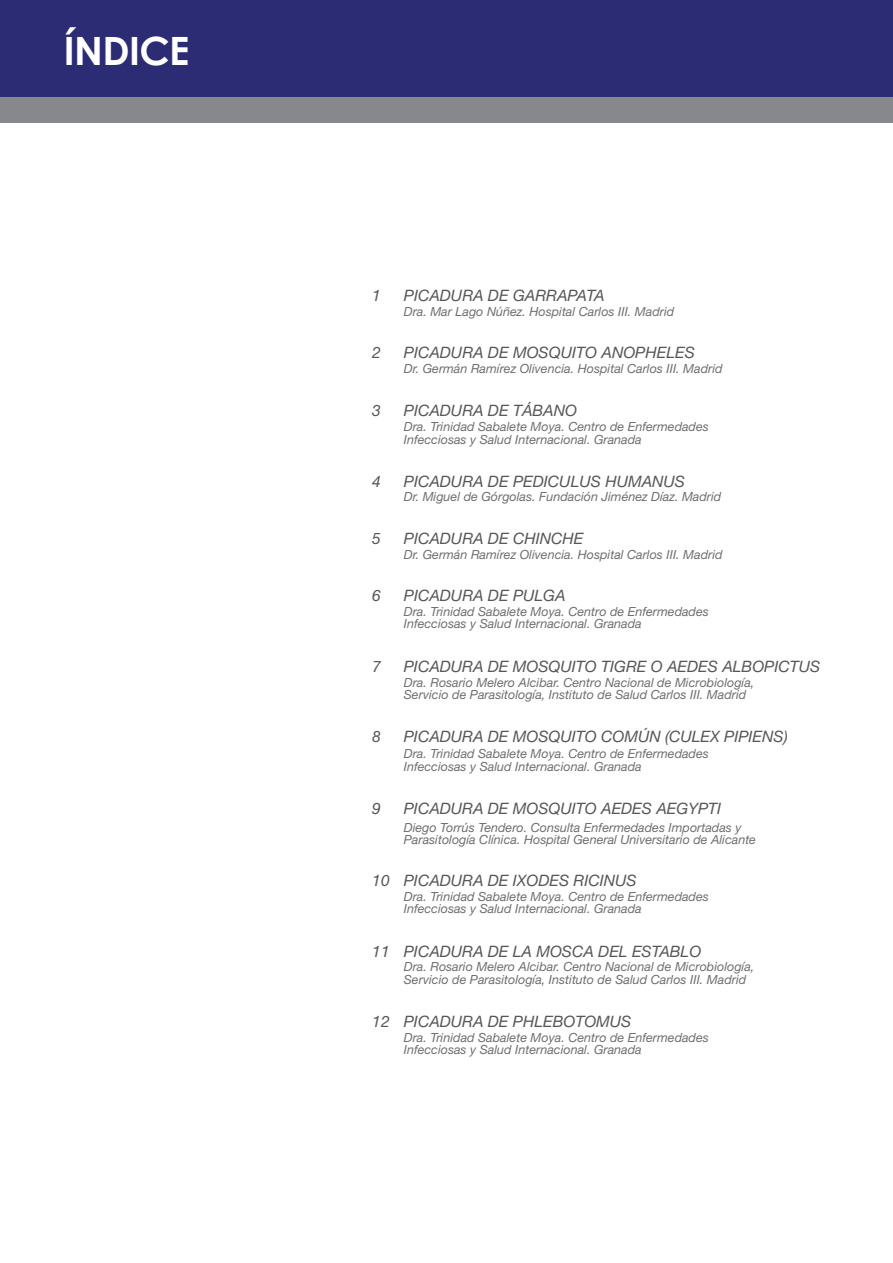
<style>
.page{position:relative;width:893px;height:1263px;background:#fff}
.page>*{position:absolute;margin:0;border:0;box-sizing:border-box;transform-origin:0 0}
.t1{font:700 39px "Century Gothic";letter-spacing:-.015em;color:#fff}
.t2{font:italic 15.75px "Helvetica Neue";color:#575756}
.t3{font:italic 12.6px/12.6px "Helvetica Neue";color:#706f6f}
</style>
<div class="page">
<div style="left:0;top:97px;width:893px;height:25px;background:#86888c"></div>
<div style="left:0;top:0;width:893px;height:97px;background:#2c2c75"></div>
<h1 class="t1" style="left:64px;top:26px;width:127px">ÍNDICE</h1>
<p class="t2" style="left:372px;top:286px;width:10px">1</p>
<p class="t2" style="left:404px;top:286px;width:202px">PICADURA DE GARRAPATA</p>
<p class="t3" style="left:404px;top:305px;width:272px">Dra. Mar Lago Núñez. Hospital Carlos III. Madrid</p>
<p class="t2" style="left:372px;top:343px;width:10px">2</p>
<p class="t2" style="left:404px;top:343px;width:293px">PICADURA DE MOSQUITO ANOPHELES</p>
<p class="t3" style="left:404px;top:362px;width:320px">Dr. Germán Ramírez Olivencia. Hospital Carlos III. Madrid</p>
<p class="t2" style="left:372px;top:401px;width:10px">3</p>
<p class="t2" style="left:404px;top:401px;width:175px">PICADURA DE TÁBANO</p>
<p class="t3" style="left:404px;top:420px;width:307px">Dra. Trinidad Sabalete Moya. Centro de Enfermedades<br>Infecciosas y Salud Internacional. Granada</p>
<p class="t2" style="left:372px;top:471px;width:10px">4</p>
<p class="t2" style="left:404px;top:471px;width:283px">PICADURA DE PEDICULUS HUMANUS</p>
<p class="t3" style="left:404px;top:490px;width:319px">Dr. Miguel de Górgolas. Fundación Jiménez Díaz. Madrid</p>
<p class="t2" style="left:372px;top:529px;width:10px">5</p>
<p class="t2" style="left:404px;top:529px;width:181px">PICADURA DE CHINCHE</p>
<p class="t3" style="left:404px;top:548px;width:320px">Dr. Germán Ramírez Olivencia. Hospital Carlos III. Madrid</p>
<p class="t2" style="left:372px;top:586px;width:10px">6</p>
<p class="t2" style="left:404px;top:586px;width:163px">PICADURA DE PULGA</p>
<p class="t3" style="left:404px;top:605px;width:307px">Dra. Trinidad Sabalete Moya. Centro de Enfermedades<br>Infecciosas y Salud Internacional. Granada</p>
<p class="t2" style="left:372px;top:657px;width:10px">7</p>
<p class="t2" style="left:404px;top:657px;width:418px">PICADURA DE MOSQUITO TIGRE O AEDES ALBOPICTUS</p>
<p class="t3" style="left:404px;top:676px;width:352px">Dra. Rosario Melero Alcibar. Centro Nacional de Microbiología,<br>Servicio de Parasitología, Instituto de Salud Carlos III. Madrid</p>
<p class="t2" style="left:372px;top:727px;width:10px">8</p>
<p class="t2" style="left:404px;top:727px;width:385px">PICADURA DE MOSQUITO COMÚN (CULEX PIPIENS)</p>
<p class="t3" style="left:404px;top:747px;width:307px">Dra. Trinidad Sabalete Moya. Centro de Enfermedades<br>Infecciosas y Salud Internacional. Granada</p>
<p class="t2" style="left:372px;top:798px;width:10px">9</p>
<p class="t2" style="left:404px;top:798px;width:319px">PICADURA DE MOSQUITO AEDES AEGYPTI</p>
<p class="t3" style="left:404px;top:821px;width:354px">Diego Torrús Tendero. Consulta Enfermedades Importadas y<br>Parasitología Clínica. Hospital General Universitario de Alicante</p>
<p class="t2" style="left:372px;top:871px;width:266px">10 PICADURA DE IXODES RICINUS</p>
<p class="t3" style="left:404px;top:890px;width:307px">Dra. Trinidad Sabalete Moya. Centro de Enfermedades<br>Infecciosas y Salud Internacional. Granada</p>
<p class="t2" style="left:372px;top:942px;width:330px">11 PICADURA DE LA MOSCA DEL ESTABLO</p>
<p class="t3" style="left:404px;top:960px;width:352px">Dra. Rosario Melero Alcibar. Centro Nacional de Microbiología,<br>Servicio de Parasitología, Instituto de Salud Carlos III. Madrid</p>
<p class="t2" style="left:372px;top:1012px;width:261px">12 PICADURA DE PHLEBOTOMUS</p>
<p class="t3" style="left:404px;top:1030px;width:307px">Dra. Trinidad Sabalete Moya. Centro de Enfermedades<br>Infecciosas y Salud Internacional. Granada</p>
</div>
